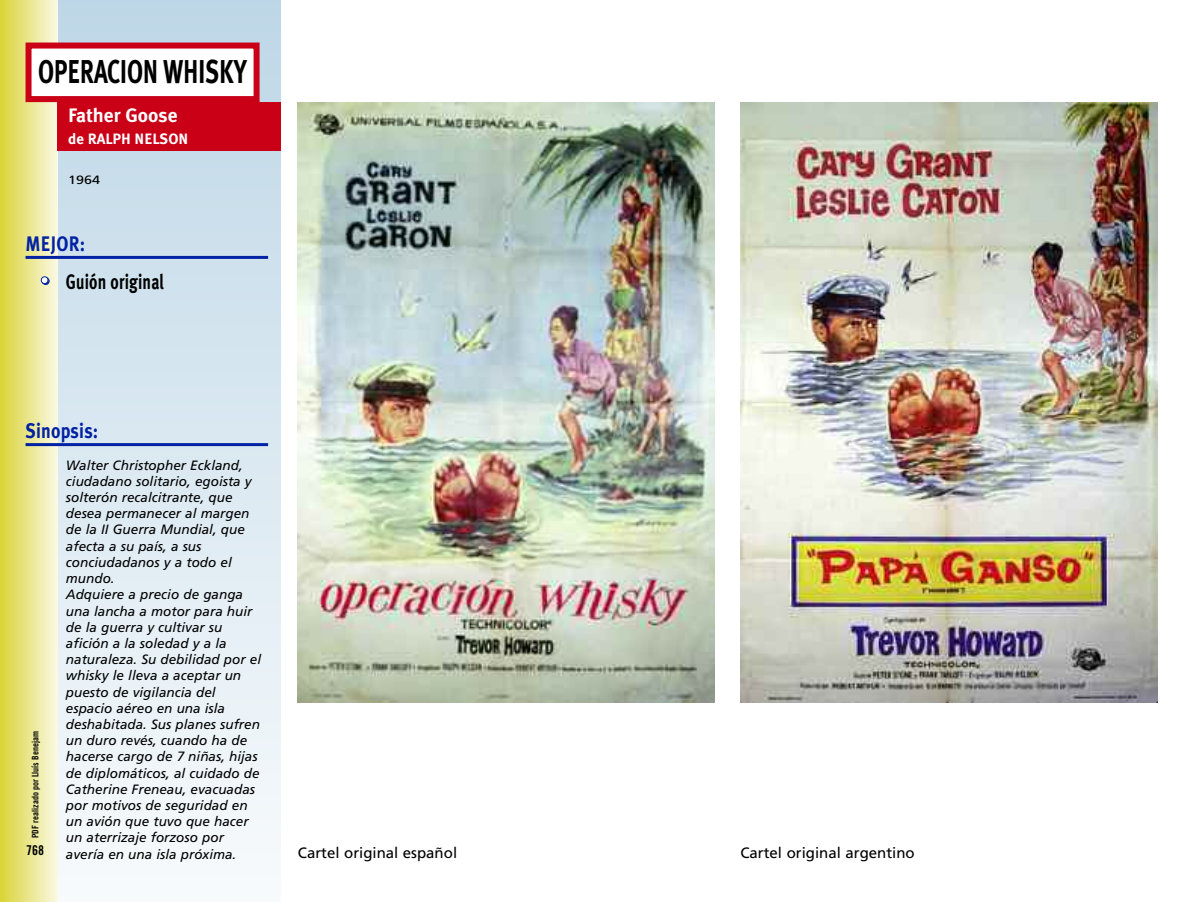
<style>
.page{position:relative;width:1200px;height:902px;background:#fff}
.page>*{position:absolute;margin:0;border:0;box-sizing:border-box;transform-origin:0 0}
.t1{font:700 33px "Meta Plus";letter-spacing:-.01em;color:#000;scale:.72 1}
.t2{font:700 21px "Meta Plus";letter-spacing:.01em;color:#0022a3;scale:.85 1}
.t3{font:700 21px "Meta Plus";letter-spacing:.01em;color:#000;scale:.75 1}
.t4{font:700 19.5px "Meta Plus";color:#fff}
.t5{font:15px "Frutiger";color:#000}
.t6{font:700 15px "Meta Plus";color:#fff}
.t7{font:italic 13.5px/16.2px "Frutiger";color:#000}
.t8{font:13.5px "Trade Gothic Bold Cond Twenty";color:#000}
.t9{font:12px "Frutiger";color:#000;scale:1.2 1}
.t10{font:9px "Trade Gothic Bold Cond Twenty";color:#000}
.s1{font-family:"Futura";font-weight:800;font-size:18px;color:#fff}
</style>
<div class="page">
<div style="left:0;top:0;width:281px;height:901px;background:linear-gradient(to bottom,#bdd5e6,#f8fbfd)"></div>
<div style="left:0;top:0;width:57px;height:901px;background:linear-gradient(to right,#dad437,#f9f8e0)"></div>
<div style="left:32px;top:49px;width:221px;height:47px;background:#fff"></div>
<div style="left:26px;top:43px;width:233px;height:59px;border:6px solid #ca0016"></div>
<div style="left:57px;top:102px;width:224px;height:49px;background:#ca0016"></div>
<hr style="left:26px;top:256px;width:242px;height:3px;background:#0022a3">
<img style="left:298px;top:102px;width:416px;height:600px">
<img style="left:740px;top:102px;width:417px;height:600px">
<hr style="left:26px;top:443px;width:242px;height:3px;background:#0022a3">
<h1 class="t1" style="left:38px;top:52px;width:291px">OPERACION WHISKY</h1>
<h3 class="t4" style="left:68px;top:103px;width:111px">Father Goose</h3>
<p class="t6" style="left:68px;top:130px;width:122px">de RALPH NELSON</p>
<p class="t9" style="left:68px;top:175px;width:28px">1964</p>
<h2 class="t2" style="left:26px;top:231px;width:72px">MEJOR:</h2>
<h2 class="t3" style="left:37px;top:269px;width:171px"><span class="s1">•</span> Guión original</h2>
<h2 class="t2" style="left:26px;top:418px;width:87px">Sinopsis:</h2>
<p class="t7" style="left:66px;top:458px;width:197px">Walter Christopher Eckland, ciudadano solitario, egoista y solterón recalcitrante, que desea permanecer al margen de la II Guerra Mundial, que afecta a su país, a sus conciudadanos y a todo el mundo.<br>Adquiere a precio de ganga una lancha a motor para huir de la guerra y cultivar su afición a la soledad y a la naturaleza. Su debilidad por el whisky le lleva a aceptar un puesto de vigilancia del espacio aéreo en una isla deshabitada. Sus planes sufren un duro revés, cuando ha de hacerse cargo de 7 niñas, hijas de diplomáticos, al cuidado de<br>Catherine Freneau, evacuadas por motivos de seguridad en un avión que tuvo que hacer un aterrizaje forzoso por avería en una isla próxima.</p>
<p class="t10" style="left:32px;top:838px;width:108px;rotate:-90deg">PDF realizado por Lluís Benejam</p>
<p class="t8" style="left:26px;top:845px;width:19px">768</p>
<p class="t5" style="left:298px;top:846px;width:161px">Cartel original español</p>
<p class="t5" style="left:740px;top:846px;width:176px">Cartel original argentino</p>
</div>
